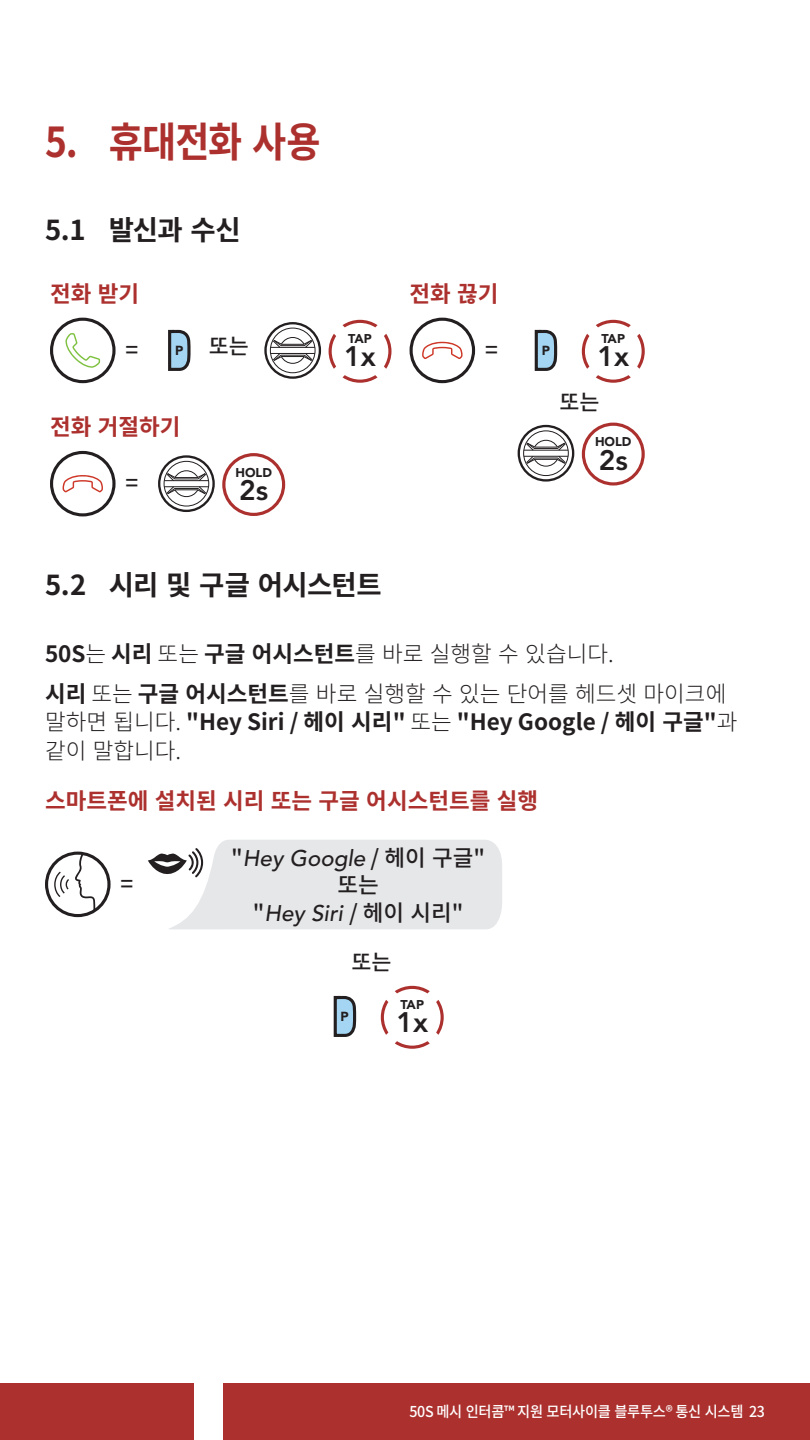
<style>
.page{position:relative;width:810px;height:1440px;background:#fff}
.page>*{position:absolute;margin:0;border:0;box-sizing:border-box;transform-origin:0 0}
.t1{font:700 41.25px "Noto Sans CJ Kkr";letter-spacing:-.025em;color:#ac312e;scale:.9 1}
.t2{font:800 28.12px "Avenir LT Std";color:#231f20}
.t3{font:800 28px "Avenir LT Std";color:#231f20}
.t4{font:700 27.5px "Noto Sans CJ Kkr";letter-spacing:-.025em;color:#231f20}
.Body{font:700 22.5px/28.8px "Noto Sans CJ Kkr";color:#231f20}
.Body_Title_Red{font:700 22.5px "Noto Sans CJ Kkr";color:#ac312e}
.voice{font:500 22.5px/27.5px "Noto Sans CJ Kkr";color:#231f20;text-align:center}
.Body-2{font:300 22.5px "Noto Sans CJ Kkr";color:#231f20}
.t5{font:500 21.75px "Noto Sans CJ Kkr";color:#231f20}
.t6{font:500 15px "Noto Sans CJ Kkr";letter-spacing:-.02em;color:#fff;scale:.95 1}
.t7{font:900 13px "Avenir LT Std";color:#231f20}
.t8{font:900 12.62px "Avenir LT Std";color:#231f20}
.s1{font-weight:700}
.s2{font-weight:300}
.s3{font-family:"Avenir LT Std";font-style:italic}
</style>
<div class="page">
<div style="left:0;top:1383px;width:194px;height:57px;background:#ac312e"></div>
<div style="left:223px;top:1383px;width:587px;height:57px;background:#ac312e"></div>
<svg style="left:50px;top:318px;width:66px;height:65px"></svg>
<svg style="left:168px;top:330px;width:23px;height:41px"></svg>
<svg style="left:266px;top:323px;width:54px;height:55px"></svg>
<div style="left:264px;top:322px;width:57px;height:57px;border:2px solid #231f20;border-radius:50%"></div>
<div style="left:270px;top:328px;width:45px;height:45px;border:1px solid #231f20;border-radius:50%"></div>
<hr style="left:271px;top:347px;width:44px;height:1px;background:#231f20">
<hr style="left:271px;top:353px;width:44px;height:1px;background:#231f20">
<svg style="left:272px;top:337px;width:41px;height:27px"></svg>
<svg style="left:329px;top:320px;width:63px;height:63px"></svg>
<svg style="left:50px;top:451px;width:66px;height:65px"></svg>
<svg style="left:159px;top:457px;width:55px;height:54px"></svg>
<div style="left:158px;top:455px;width:57px;height:57px;border:2px solid #231f20;border-radius:50%"></div>
<div style="left:164px;top:461px;width:45px;height:45px;border:1px solid #231f20;border-radius:50%"></div>
<hr style="left:164px;top:480px;width:45px;height:1px;background:#231f20">
<hr style="left:164px;top:486px;width:45px;height:1px;background:#231f20">
<svg style="left:166px;top:470px;width:41px;height:27px"></svg>
<svg style="left:222px;top:453px;width:63px;height:63px"></svg>
<svg style="left:410px;top:318px;width:65px;height:65px"></svg>
<svg style="left:535px;top:330px;width:21px;height:41px"></svg>
<svg style="left:582px;top:320px;width:63px;height:63px"></svg>
<svg style="left:519px;top:426px;width:54px;height:54px"></svg>
<div style="left:518px;top:425px;width:56px;height:57px;border:2px solid #231f20;border-radius:50%"></div>
<div style="left:523px;top:430px;width:46px;height:46px;border:1px solid #231f20;border-radius:50%"></div>
<hr style="left:524px;top:450px;width:44px;height:1px;background:#231f20">
<hr style="left:524px;top:456px;width:44px;height:1px;background:#231f20">
<svg style="left:525px;top:440px;width:42px;height:27px"></svg>
<svg style="left:582px;top:423px;width:63px;height:63px"></svg>
<svg style="left:45px;top:852px;width:66px;height:65px"></svg>
<svg style="left:148px;top:840px;width:354px;height:89px;background:#e5e6e8"></svg>
<svg style="left:334px;top:996px;width:21px;height:41px"></svg>
<svg style="left:381px;top:986px;width:63px;height:63px"></svg>
<p class="t1" style="left:45px;top:119px;width:308px">5. 휴대전화 사용</p>
<p class="t4" style="left:45px;top:215px;width:197px">5.1 발신과 수신</p>
<p class="Body_Title_Red" style="left:50px;top:281px;width:91px">전화 받기</p>
<p class="voice" style="left:126px;top:336px;width:14px">=</p>
<p class="t7" style="left:175px;top:343px;width:10px">P</p>
<p class="t5" style="left:209px;top:334px;width:42px">또는</p>
<p class="Body_Title_Red" style="left:50px;top:414px;width:132px">전화 거절하기</p>
<p class="t8" style="left:235px;top:465px;width:38px">HOLD</p>
<p class="voice" style="left:126px;top:469px;width:14px">=</p>
<p class="t3" style="left:239px;top:474px;width:31px">2s</p>
<p class="t8" style="left:348px;top:331px;width:25px">TAP</p>
<p class="t2" style="left:344px;top:340px;width:33px">1x</p>
<p class="t4" style="left:45px;top:569px;width:338px">5.2 시리 및 구글 어시스턴트</p>
<p class="Body_Title_Red" style="left:410px;top:281px;width:91px">전화 끊기</p>
<p class="t8" style="left:602px;top:331px;width:25px">TAP</p>
<p class="voice" style="left:485px;top:336px;width:14px">=</p>
<p class="t7" style="left:542px;top:343px;width:10px">P</p>
<p class="t2" style="left:597px;top:340px;width:33px">1x</p>
<p class="t5" style="left:560px;top:390px;width:42px">또는</p>
<p class="t8" style="left:595px;top:434px;width:38px">HOLD</p>
<p class="t3" style="left:599px;top:443px;width:31px">2s</p>
<p class="Body-2" style="left:45px;top:641px;width:570px"><span class="s1">50S</span>는 <span class="s1">시리</span> 또는 <span class="s1">구글 어시스턴트</span>를 바로 실행할 수 있습니다.</p>
<p class="Body" style="left:45px;top:680px;width:694px">시리 <span class="s2">또는</span> 구글 어시스턴트<span class="s2">를 바로 실행할 수 있는 단어를 헤드셋 마이크에 말하면 됩니다.</span> "Hey Siri / 헤이 시리" <span class="s2">또는</span> "Hey Google / 헤이 구글"<span class="s2">과 같이 말합니다.</span></p>
<p class="Body_Title_Red" style="left:45px;top:788px;width:495px">스마트폰에 설치된 시리 또는 구글 어시스턴트를 실행</p>
<p class="voice" style="left:121px;top:870px;width:14px">=</p>
<p class="voice" style="left:231px;top:844px;width:255px">"<span class="s3">Hey Google</span> / 헤이 구글" 또는<br>"<span class="s3">Hey Siri</span> / 헤이 시리"</p>
<p class="t5" style="left:351px;top:950px;width:42px">또는</p>
<p class="t8" style="left:401px;top:997px;width:25px">TAP</p>
<p class="t7" style="left:341px;top:1009px;width:10px">P</p>
<p class="t2" style="left:396px;top:1006px;width:33px">1x</p>
<p class="t6" style="left:409px;top:1404px;width:376px">50S 메시 인터콤™ 지원 모터사이클 블루투스® 통신 시스템 23</p>
</div>
